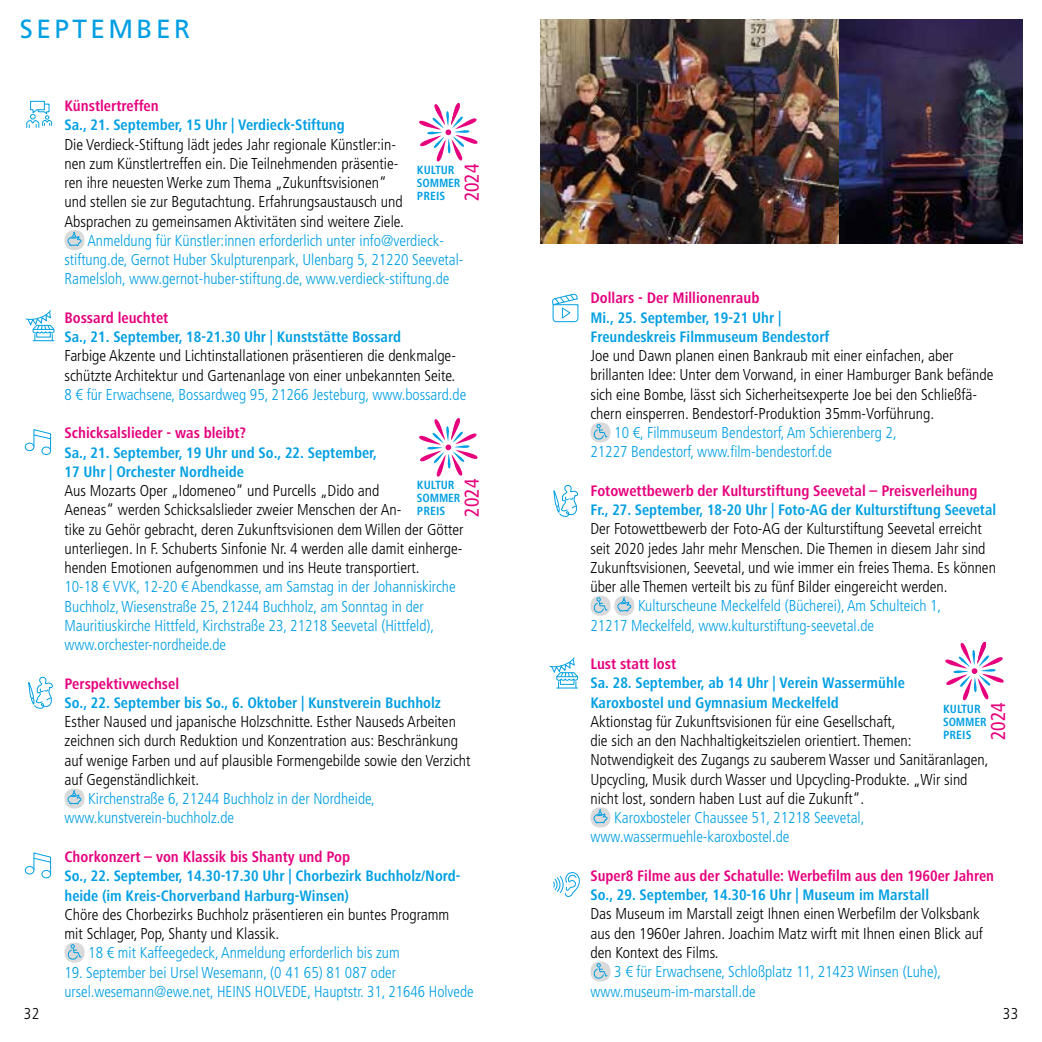
<style>
.page{position:relative;width:1042px;height:1042px;background:#fff}
.page>*{position:absolute;margin:0;border:0;box-sizing:border-box;transform-origin:0 0}
.t1{font:26.25px "Frutiger LT Pro";letter-spacing:.13em;color:#009fe3}
.t2{font:condensed 20.12px "Frutiger LT";color:#e6007d}
.t3{font:300 condensed 15.75px/19.2px "Frutiger LT";color:#000}
.t4{font:300 condensed 15.75px/19.2px "Frutiger LT";color:#009fe3}
.t5{font:700 condensed 15.75px/19.2px "Frutiger Next LT";color:#009fe3}
.t6{font:700 condensed 15.75px "Frutiger Next LT";color:#e6007d}
.t7{font:700 condensed 12.25px/13px "Frutiger Next LT";color:#009fe3}
</style>
<div class="page">
<div style="left:64px;top:230px;width:21px;height:20px;background:#dadada;border-radius:50%"></div>
<svg style="left:66px;top:232px;width:16px;height:14px"></svg>
<div style="left:64px;top:788px;width:21px;height:20px;background:#dadada;border-radius:50%"></div>
<svg style="left:66px;top:790px;width:16px;height:15px"></svg>
<div style="left:64px;top:942px;width:21px;height:20px;background:#dadada;border-radius:50%"></div>
<svg style="left:68px;top:944px;width:14px;height:16px"></svg>
<div style="left:590px;top:422px;width:20px;height:20px;background:#dadada;border-radius:50%"></div>
<svg style="left:593px;top:424px;width:15px;height:16px"></svg>
<div style="left:590px;top:596px;width:20px;height:20px;background:#dadada;border-radius:50%"></div>
<svg style="left:593px;top:597px;width:15px;height:16px"></svg>
<div style="left:614px;top:595px;width:20px;height:21px;background:#dadada;border-radius:50%"></div>
<svg style="left:617px;top:598px;width:15px;height:14px"></svg>
<div style="left:590px;top:807px;width:20px;height:20px;background:#dadada;border-radius:50%"></div>
<svg style="left:592px;top:809px;width:16px;height:14px"></svg>
<div style="left:590px;top:961px;width:20px;height:20px;background:#dadada;border-radius:50%"></div>
<svg style="left:593px;top:963px;width:15px;height:16px"></svg>
<div style="left:25px;top:443px;width:9px;height:8px;border:1px solid #009fe3;border-radius:50%"></div>
<div style="left:41px;top:446px;width:10px;height:9px;border:1px solid #009fe3;border-radius:50%"></div>
<svg style="left:33px;top:429px;width:19px;height:22px"></svg>
<div style="left:25px;top:866px;width:9px;height:8px;border:1px solid #009fe3;border-radius:50%"></div>
<div style="left:41px;top:870px;width:10px;height:8px;border:1px solid #009fe3;border-radius:50%"></div>
<svg style="left:33px;top:852px;width:19px;height:22px"></svg>
<svg style="left:25px;top:310px;width:30px;height:31px"></svg>
<svg style="left:549px;top:657px;width:29px;height:31px"></svg>
<svg style="left:28px;top:676px;width:25px;height:33px"></svg>
<svg style="left:26px;top:100px;width:27px;height:28px"></svg>
<img style="left:541px;top:20px;width:481px;height:223px">
<svg style="left:419px;top:103px;width:59px;height:59px"></svg>
<svg style="left:419px;top:418px;width:59px;height:59px"></svg>
<svg style="left:945px;top:641px;width:59px;height:60px"></svg>
<svg style="left:553px;top:485px;width:26px;height:32px"></svg>
<svg style="left:553px;top:872px;width:27px;height:25px"></svg>
<svg style="left:552px;top:293px;width:27px;height:29px"></svg>
<h1 class="t1" style="left:20px;top:14px;width:172px">SEPTEMBER</h1>
<p class="t3" style="left:24px;top:1004px;width:17px">32</p>
<p class="t6" style="left:64px;top:97px;width:96px">Künstlertreffen</p>
<p class="t5" style="left:64px;top:115px;width:282px">Sa., 21. September, 15 Uhr | Verdieck-Stiftung</p>
<p class="t3" style="left:64px;top:135px;width:341px">Die Verdieck-Stiftung lädt jedes Jahr regionale Künstler:in&shy;nen zum Künstlertreffen ein. Die Teilnehmenden präsentie&shy;ren ihre neuesten Werke zum Thema „Zukunftsvisionen“ und stellen sie zur Begutachtung. Erfahrungsaustausch und Absprachen zu gemeinsamen Aktivitäten sind weitere Ziele.</p>
<p class="t4" style="left:64px;top:231px;width:400px;text-indent:23px">Anmeldung für Künstler:innen erforderlich unter info@verdieck&shy;stiftung.de, Gernot Huber Skulpturenpark, Ulenbarg 5, 21220 Seevetal-<br>Ramelsloh, www.gernot-huber-stiftung.de, www.verdieck-stiftung.de</p>
<p class="t6" style="left:64px;top:309px;width:105px">Bossard leuchtet</p>
<p class="t5" style="left:64px;top:327px;width:338px">Sa., 21. September, 18-21.30 Uhr | Kunststätte Bossard</p>
<p class="t3" style="left:64px;top:346px;width:393px">Farbige Akzente und Lichtinstallationen präsentieren die denkmalge&shy;schützte Architektur und Gartenanlage von einer unbekannten Seite.</p>
<p class="t4" style="left:64px;top:385px;width:403px">8 € für Erwachsene, Bossardweg 95, 21266 Jesteburg, www.bossard.de</p>
<p class="t6" style="left:64px;top:424px;width:183px">Schicksalslieder - was bleibt?</p>
<p class="t5" style="left:64px;top:443px;width:314px">Sa., 21. September, 19 Uhr und So., 22. September,<br>17 Uhr | Orchester Nordheide</p>
<p class="t3" style="left:64px;top:481px;width:401px">Aus Mozarts Oper „Idomeneo“ und Purcells „Dido and<br>Aeneas“ werden Schicksalslieder zweier Menschen der An-<br>tike zu Gehör gebracht, deren Zukunftsvisionen dem Willen der Götter unterliegen. In F. Schuberts Sinfonie Nr. 4 werden alle damit einherge&shy;henden Emotionen aufgenommen und ins Heute transportiert.</p>
<p class="t4" style="left:64px;top:577px;width:393px">10-18 € VVK, 12-20 € Abendkasse, am Samstag in der Johanniskirche Buchholz, Wiesenstraße 25, 21244 Buchholz, am Sonntag in der Mauritiuskirche Hittfeld, Kirchstraße 23, 21218 Seevetal (Hittfeld), www.orchester-nordheide.de</p>
<p class="t6" style="left:64px;top:675px;width:116px">Perspektivwechsel</p>
<p class="t5" style="left:64px;top:693px;width:378px">So., 22. September bis So., 6. Oktober | Kunstverein Buchholz</p>
<p class="t3" style="left:64px;top:712px;width:407px">Esther Naused und japanische Holzschnitte. Esther Nauseds Arbeiten zeichnen sich durch Reduktion und Konzentration aus: Beschränkung auf wenige Farben und auf plausible Formengebilde sowie den Verzicht auf Gegenständlichkeit.</p>
<p class="t4" style="left:64px;top:789px;width:312px;text-indent:24px">Kirchenstraße 6, 21244 Buchholz in der Nordheide, www.kunstverein-buchholz.de</p>
<p class="t6" style="left:64px;top:848px;width:287px">Chorkonzert – von Klassik bis Shanty und Pop</p>
<p class="t5" style="left:64px;top:866px;width:397px">So., 22. September, 14.30-17.30 Uhr | Chorbezirk Buchholz/Nord&shy;heide (im Kreis-Chorverband Harburg-Winsen)</p>
<p class="t3" style="left:64px;top:905px;width:386px">Chöre des Chorbezirks Buchholz präsentieren ein buntes Programm mit Schlager, Pop, Shanty und Klassik.</p>
<p class="t4" style="left:88px;top:943px;width:313px">18 € mit Kaffeegedeck, Anmeldung erforderlich bis zum</p>
<p class="t4" style="left:64px;top:962px;width:411px">19. September bei Ursel Wesemann, (0 41 65) 81 087 oder ursel.wesemann@ewe.net, HEINS HOLVEDE, Hauptstr. 31, 21646 Holvede</p>
<p class="t7" style="left:417px;top:163px;width:45px">KULTUR<br>SOMMER<br>PREIS</p>
<p class="t2" style="left:460px;top:201px;width:39px;rotate:-90deg">2024</p>
<p class="t7" style="left:417px;top:478px;width:45px">KULTUR<br>SOMMER<br>PREIS</p>
<p class="t2" style="left:460px;top:516px;width:39px;rotate:-90deg">2024</p>
<p class="t6" style="left:590px;top:289px;width:171px">Dollars - Der Millionenraub</p>
<p class="t5" style="left:590px;top:308px;width:240px">Mi., 25. September, 19-21 Uhr |<br>Freundeskreis Filmmuseum Bendestorf</p>
<p class="t3" style="left:590px;top:346px;width:405px">Joe und Dawn planen einen Bankraub mit einer einfachen, aber brillanten Idee: Unter dem Vorwand, in einer Hamburger Bank befände sich eine Bombe, lässt sich Sicherheitsexperte Joe bei den Schließfä&shy;chern einsperren. Bendestorf-Produktion 35mm-Vorführung.</p>
<p class="t4" style="left:590px;top:423px;width:308px;text-indent:24px">10 €, Filmmuseum Bendestorf, Am Schierenberg 2,<br>21227 Bendestorf, www.film-bendestorf.de</p>
<p class="t6" style="left:590px;top:482px;width:389px">Fotowettbewerb der Kulturstiftung Seevetal – Preisverleihung</p>
<p class="t5" style="left:590px;top:500px;width:407px">Fr., 27. September, 18-20 Uhr | Foto-AG der Kulturstiftung Seevetal</p>
<p class="t3" style="left:590px;top:519px;width:407px">Der Fotowettbewerb der Foto-AG der Kulturstiftung Seevetal erreicht seit 2020 jedes Jahr mehr Menschen. Die Themen in diesem Jahr sind Zukunftsvisionen, Seevetal, und wie immer ein freies Thema. Es können über alle Themen verteilt bis zu fünf Bilder eingereicht werden.</p>
<p class="t4" style="left:590px;top:596px;width:352px;text-indent:48px">Kulturscheune Meckelfeld (Bücherei), Am Schulteich 1,<br>21217 Meckelfeld, www.kulturstiftung-seevetal.de</p>
<p class="t6" style="left:590px;top:655px;width:87px">Lust statt lost</p>
<p class="t5" style="left:590px;top:673px;width:316px">Sa. 28. September, ab 14 Uhr | Verein Wassermühle<br>Karoxbostel und Gymnasium Meckelfeld</p>
<p class="t3" style="left:590px;top:712px;width:400px">Aktionstag für Zukunftsvisionen für eine Gesellschaft,<br>die sich an den Nachhaltigkeitszielen orientiert. Themen:<br>Notwendigkeit des Zugangs zu sauberem Wasser und Sanitäranlagen, Upcycling, Musik durch Wasser und Upcycling-Produkte. „Wir sind nicht lost, sondern haben Lust auf die Zukunft“.</p>
<p class="t4" style="left:590px;top:808px;width:275px;text-indent:24px">Karoxbosteler Chaussee 51, 21218 Seevetal, www.wassermuehle-karoxbostel.de</p>
<p class="t6" style="left:590px;top:867px;width:405px">Super8 Filme aus der Schatulle: Werbefilm aus den 1960er Jahren</p>
<p class="t5" style="left:590px;top:885px;width:340px">So., 29. September, 14.30-16 Uhr | Museum im Marstall</p>
<p class="t3" style="left:590px;top:904px;width:394px">Das Museum im Marstall zeigt Ihnen einen Werbefilm der Volksbank aus den 1960er Jahren. Joachim Matz wirft mit Ihnen einen Blick auf den Kontext des Films.</p>
<p class="t4" style="left:590px;top:962px;width:352px;text-indent:24px">3 € für Erwachsene, Schloßplatz 11, 21423 Winsen (Luhe), www.museum-im-marstall.de</p>
<p class="t7" style="left:943px;top:702px;width:45px">KULTUR<br>SOMMER<br>PREIS</p>
<p class="t2" style="left:986px;top:740px;width:39px;rotate:-90deg">2024</p>
<p class="t3" style="left:1003px;top:1004px;width:17px">33</p>
</div>
